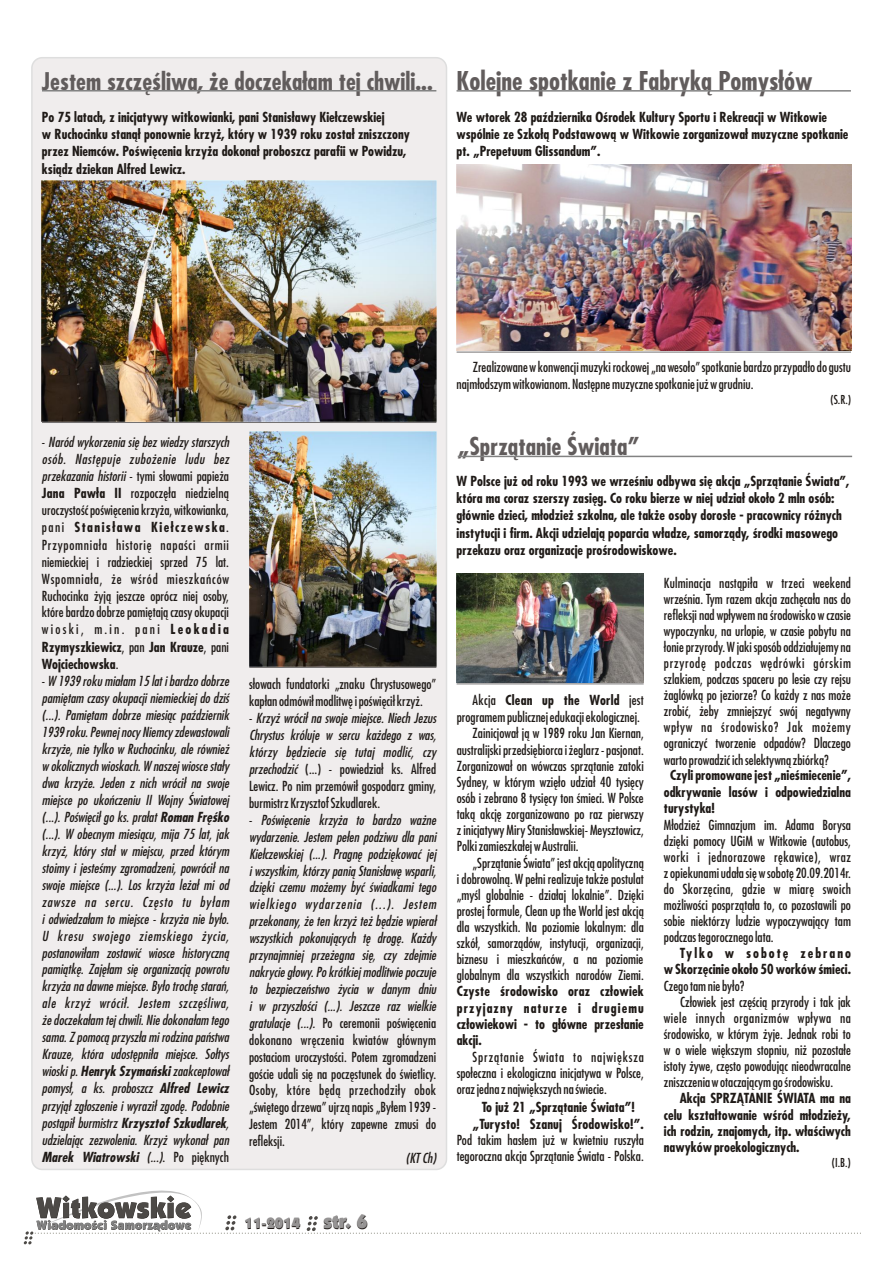
<style>
.page{position:relative;width:893px;height:1263px;background:#fff}
.page>*{position:absolute;margin:0;border:0;box-sizing:border-box;transform-origin:0 0}
.t1{font:700 25.2px "Fujiyama";color:#615c5c}
.t2{font:700 24px "Fujiyama";color:#615c5c}
.t3{font:700 23.7px "Fujiyama";color:#615c5c}
.t4{font:900 15px "Kabel IT Cby BT";color:#1f1a17}
.t5{font:13.5px/16px "Fujiyama";color:#1f1a17;text-align:justify}
.t6{font:italic 13.5px/17px "Fujiyama";color:#1f1a17;text-align:justify}
.t7{font:700 13.5px/17.2px "Fujiyama";color:#1f1a17}
.t8{font:13.5px "Fujiyama";letter-spacing:.035em;color:#1f1a17}
.t9{font:700 13.5px "Fujiyama";letter-spacing:.02em;color:#1f1a17}
.t10{font:12px "Fujiyama";color:#1f1a17}
.s1{font-style:italic}
.s2{font-weight:700}
.s3{font-style:normal}
.s4{font-size:19.5px}
.s5{font-weight:400}
</style>
<div class="page">
<svg style="left:24px;top:1190px;width:837px;height:54px"></svg>
<hr style="left:456px;top:90px;width:395px;height:2px;background:#828282">
<hr style="left:457px;top:352px;width:394px;height:1px;background:#737070">
<img style="left:457px;top:164px;width:394px;height:187px">
<div style="left:31px;top:57px;width:416px;height:1113px;background:#f0eded;border:2px solid #dedede;border-radius:10px"></div>
<hr style="left:42px;top:90px;width:394px;height:2px;background:#828282">
<hr style="left:42px;top:422px;width:394px;height:1px;background:#737070">
<img style="left:42px;top:180px;width:395px;height:241px">
<img style="left:249px;top:432px;width:188px;height:235px">
<hr style="left:249px;top:667px;width:187px;height:1px;background:#737070">
<hr style="left:458px;top:456px;width:394px;height:1px;background:#828282">
<img style="left:457px;top:574px;width:187px;height:108px">
<hr style="left:457px;top:683px;width:187px;height:1px;background:#737070">
<h3 class="t3" style="left:42px;top:72px;width:392px">Jestem szczęśliwa, że doczekałam tej chwili...</h3>
<p class="t7" style="left:42px;top:110px;width:369px">Po 75 latach, z inicjatywy witkowianki, pani Stanisławy Kiełczewskiej<br>w Ruchocinku stanął ponownie krzyż, który w 1939 roku został zniszczony przez Niemców. Poświęcenia krzyża dokonał proboszcz parafii w Powidzu, ksiądz dziekan Alfred Lewicz.</p>
<h1 class="t1" style="left:456px;top:71px;width:358px">Kolejne spotkanie z Fabryką Pomysłów</h1>
<p class="t7" style="left:456px;top:110px;width:393px">We wtorek 28 października Ośrodek Kultury Sportu i Rekreacji w Witkowie wspólnie ze Szkołą Podstawową w Witkowie zorganizował muzyczne spotkanie pt. „Prepetuum Glissandum”.</p>
<p class="t5" style="left:42px;top:435px;width:189px;line-height:17.1px">- <span class="s1">Naród wykorzenia się bez wiedzy starszych osób. Następuje zubożenie ludu bez przekazania historii</span> - tymi słowami papieża <span class="s2">Jana Pawła II</span> rozpoczęła niedzielną uroczystość poświęcenia krzyża, witkowianka, pani <span class="s2">Stanisława Kiełczewska</span>.<br>Przypomniała historię napaści armii niemieckiej i radzieckiej sprzed 75 lat.<br>Wspomniała, że wśród mieszkańców Ruchocinka żyją jeszcze oprócz niej osoby, które bardzo dobrze pamiętają czasy okupacji wioski, m.in. pani <span class="s2">Leokadia Rzymyszkiewicz</span>, pan <span class="s2">Jan Krauze</span>, pani <span class="s2">Wojciechowska</span>.</p>
<p class="t6" style="left:42px;top:674px;width:189px"><span class="s3">-</span> W 1939 roku miałam 15 lat i bardzo dobrze pamiętam czasy okupacji niemieckiej do dziś (...). Pamiętam dobrze miesiąc październik 1939 roku. Pewnej nocy Niemcy zdewastowali krzyże, nie tylko w Ruchocinku, ale również w okolicznych wioskach. W naszej wiosce stały dwa krzyże. Jeden z nich wrócił na swoje miejsce po ukończeniu II Wojny Światowej (...). Poświęcił go ks. prałat <span class="s2">Roman Fręśko </span>(...). W obecnym miesiącu, mija 75 lat, jak krzyż, który stał w miejscu, przed którym stoimy i jesteśmy zgromadzeni, powrócił na swoje miejsce (...). Los krzyża leżał mi od zawsze na sercu. Często tu byłam i odwiedzałam to miejsce - krzyża nie było.<br>U kresu swojego ziemskiego życia, postanowiłam zostawić wiosce historyczną pamiątkę. Zajęłam się organizacją powrotu krzyża na dawne miejsce. Było trochę starań, ale krzyż wrócił. Jestem szczęśliwa, że doczekałam tej chwili. Nie dokonałam tego sama. Z pomocą przyszła mi rodzina państwa Krauze, która udostępniła miejsce. Sołtys wioski p. <span class="s2">Henryk Szymański</span> zaakceptował pomysł, a ks. proboszcz <span class="s2">Alfred Lewicz </span>przyjął zgłoszenie i wyraził zgodę. Podobnie postąpił burmistrz <span class="s2">Krzysztof Szkudlarek</span>, udzielając zezwolenia. Krzyż wykonał pan <span class="s2">Marek Wiatrowski</span> (...)<span class="s3">. Po pięknych</span></p>
<p class="t5" style="left:249px;top:677px;width:189px;line-height:17px">słowach fundatorki „znaku Chrystusowego” kapłan odmówił modlitwę i poświęcił krzyż.</p>
<p class="t6" style="left:249px;top:711px;width:189px"><span class="s3">-</span> Krzyż wrócił na swoje miejsce. Niech Jezus Chrystus króluje w sercu każdego z was, którzy będziecie się tutaj modlić, czy przechodzić <span class="s3">(...) - powiedział ks. Alfred Lewicz. Po nim przemówił gospodarz gminy, burmistrz Krzysztof Szkudlarek.</span></p>
<p class="t6" style="left:249px;top:812px;width:189px"><span class="s3">-</span> Poświęcenie krzyża to bardzo ważne wydarzenie. Jestem pełen podziwu dla pani Kiełczewskiej (...). Pragnę podziękować jej i wszystkim, którzy panią Stanisławę wsparli, dzięki czemu możemy być świadkami tego wielkiego wydarzenia (...). Jestem przekonany, że ten krzyż też będzie wpierał wszystkich pokonujących tę drogę. Każdy przynajmniej przeżegna się, czy zdejmie nakrycie głowy. Po krótkiej modlitwie poczuje to bezpieczeństwo życia w danym dniu i w przyszłości (...). Jeszcze raz wielkie gratulacje (...). <span class="s3">Po ceremonii poświęcenia dokonano wręczenia kwiatów głównym postaciom uroczystości. Potem zgromadzeni goście udali się na poczęstunek do świetlicy.<br>Osoby, które będą przechodziły obok „świętego drzewa” ujrzą napis „Byłem 1939 - Jestem 2014”, który zapewne zmusi do refleksji.</span></p>
<p class="t6" style="left:406px;top:1151px;width:32px">(KT Ch)</p>
<p class="t4" style="left:245px;top:1218px;width:124px">11-2014 <span class="s4">str. 6</span></p>
<p class="t5" style="left:457px;top:360px;width:396px;line-height:17px;text-indent:16px">Zrealizowane w konwencji muzyki rockowej „na wesoło” spotkanie bardzo przypadło do gustu najmłodszym witkowianom. Następne muzyczne spotkanie już w grudniu.</p>
<p class="t10" style="left:830px;top:395px;width:22px">(S.R.)</p>
<h2 class="t2" style="left:458px;top:437px;width:183px">„Sprzątanie Świata”</h2>
<p class="t7" style="left:457px;top:474px;width:394px">W Polsce już od roku 1993 we wrześniu odbywa się akcja „Sprzątanie Świata”, która ma coraz szerszy zasięg. Co roku bierze w niej udział około 2 mln osób: głównie dzieci, młodzież szkolna, ale także osoby dorosłe - pracownicy różnych instytucji i firm. Akcji udzielają poparcia władze, samorządy, środki masowego przekazu oraz organizacje prośrodowiskowe.</p>
<p class="t5" style="left:664px;top:576px;width:189px">Kulminacja nastąpiła w trzeci weekend września. Tym razem akcja zachęcała nas do refleksji nad wpływem na środowisko w czasie wypoczynku, na urlopie, w czasie pobytu na łonie przyrody. W jaki sposób oddziałujemy na przyrodę podczas wędrówki górskim szlakiem, podczas spaceru po lesie czy rejsu żaglówką po jeziorze? Co każdy z nas może zrobić, żeby zmniejszyć swój negatywny wpływ na środowisko? Jak możemy ograniczyć tworzenie odpadów? Dlaczego warto prowadzić ich selektywną zbiórką?</p>
<p class="t7" style="left:664px;top:769px;width:189px;line-height:16.4px;text-align:justify;text-indent:6px">Czyli promowane jest „nieśmiecenie”, odkrywanie lasów i odpowiedzialna turystyka!</p>
<p class="t5" style="left:664px;top:818px;width:189px">Młodzież Gimnazjum im. Adama Borysa dzięki pomocy UGiM w Witkowie (autobus, worki i jednorazowe rękawice), wraz zopiekunami udała się w sobotę 20.09.2014r. do Skorzęcina, gdzie w miarę swoich możliwości posprzątała to, co pozostawili po sobie niektórzy ludzie wypoczywający tam podczas tegorocznego lata.</p>
<p class="t7" style="left:664px;top:946px;width:189px;line-height:16.4px;text-align:right">Tylko w sobotę zebrano wSkorzęcinie około 50 worków śmieci.</p>
<p class="t5" style="left:664px;top:979px;width:82px">Czego tam nie było?</p>
<p class="t5" style="left:680px;top:995px;width:172px">Człowiek jest częścią przyrody i tak jak</p>
<p class="t8" style="left:664px;top:1012px;width:189px">wiele innych organizmów wpływa na</p>
<p class="t5" style="left:664px;top:1027px;width:189px">środowisko, w którym żyje. Jednak robi to</p>
<p class="t5" style="left:664px;top:1043px;width:189px">w o wiele większym stopniu, niż pozostałe</p>
<p class="t5" style="left:664px;top:1059px;width:189px">istoty żywe, często powodując nieodwracalne</p>
<p class="t5" style="left:664px;top:1075px;width:171px">zniszczenia w otaczającym go środowisku.</p>
<p class="t7" style="left:664px;top:1092px;width:189px;line-height:16.4px;text-align:justify;text-indent:16px">Akcja SPRZĄTANIE ŚWIATA ma na celu kształtowanie wśród młodzieży, ich rodzin, znajomych, itp. właściwych nawyków proekologicznych.</p>
<p class="t10" style="left:832px;top:1158px;width:21px">(I.B.)</p>
<p class="t9" style="left:473px;top:695px;width:173px"><span class="s5">Akcja</span> Clean up the World <span class="s5">jest</span></p>
<p class="t5" style="left:457px;top:710px;width:185px">programem publicznej edukacji ekologicznej.</p>
<p class="t5" style="left:473px;top:726px;width:173px">Zainicjował ją w 1989 roku Jan Kiernan,</p>
<p class="t5" style="left:457px;top:743px;width:189px">australijski przedsiębiorca i żeglarz - pasjonat.</p>
<p class="t5" style="left:457px;top:759px;width:189px">Zorganizował on wówczas sprzątanie zatoki</p>
<p class="t5" style="left:457px;top:775px;width:189px">Sydney, w którym wzięło udział 40 tysięcy</p>
<p class="t5" style="left:457px;top:791px;width:189px">osób i zebrano 8 tysięcy ton śmieci. W Polsce</p>
<p class="t5" style="left:457px;top:807px;width:189px">taką akcję zorganizowano po raz pierwszy</p>
<p class="t5" style="left:457px;top:823px;width:189px">zinicjatywy Miry Stanisławskiej- Meysztowicz,</p>
<p class="t5" style="left:457px;top:839px;width:123px">Polki zamieszkałej w Australii.</p>
<p class="t5" style="left:473px;top:856px;width:173px">„Sprzątanie Świata” jest akcją apolityczną</p>
<p class="t5" style="left:457px;top:872px;width:189px">i dobrowolną. W pełni realizuje także postulat</p>
<p class="t5" style="left:457px;top:888px;width:189px">„myśl globalnie - działaj lokalnie”. Dzięki</p>
<p class="t5" style="left:457px;top:904px;width:189px">prostej formule, Clean up the World jest akcją</p>
<p class="t5" style="left:457px;top:920px;width:189px">dla wszystkich. Na poziomie lokalnym: dla</p>
<p class="t5" style="left:457px;top:936px;width:189px">szkół, samorządów, instytucji, organizacji,</p>
<p class="t5" style="left:457px;top:952px;width:188px">biznesu i mieszkańców, a na poziomie</p>
<p class="t5" style="left:457px;top:968px;width:189px">globalnym dla wszystkich narodów Ziemi.</p>
<p class="t7" style="left:457px;top:985px;width:189px;line-height:16.4px;text-align:justify">Czyste środowisko oraz człowiek przyjazny naturze i drugiemu człowiekowi - to główne przesłanie akcji.</p>
<p class="t5" style="left:457px;top:1050px;width:189px;text-indent:16px">Sprzątanie Świata to największa społeczna i ekologiczna inicjatywa w Polsce, oraz jedna z największych na świecie.</p>
<p class="t7" style="left:473px;top:1099px;width:173px;text-align:center">To już 21 „Sprzątanie Świata”! „Turysto! Szanuj Środowisko!”.</p>
<p class="t5" style="left:457px;top:1133px;width:189px">Pod takim hasłem już w kwietniu ruszyła tegoroczna akcja Sprzątanie Świata - Polska.</p>
</div>
